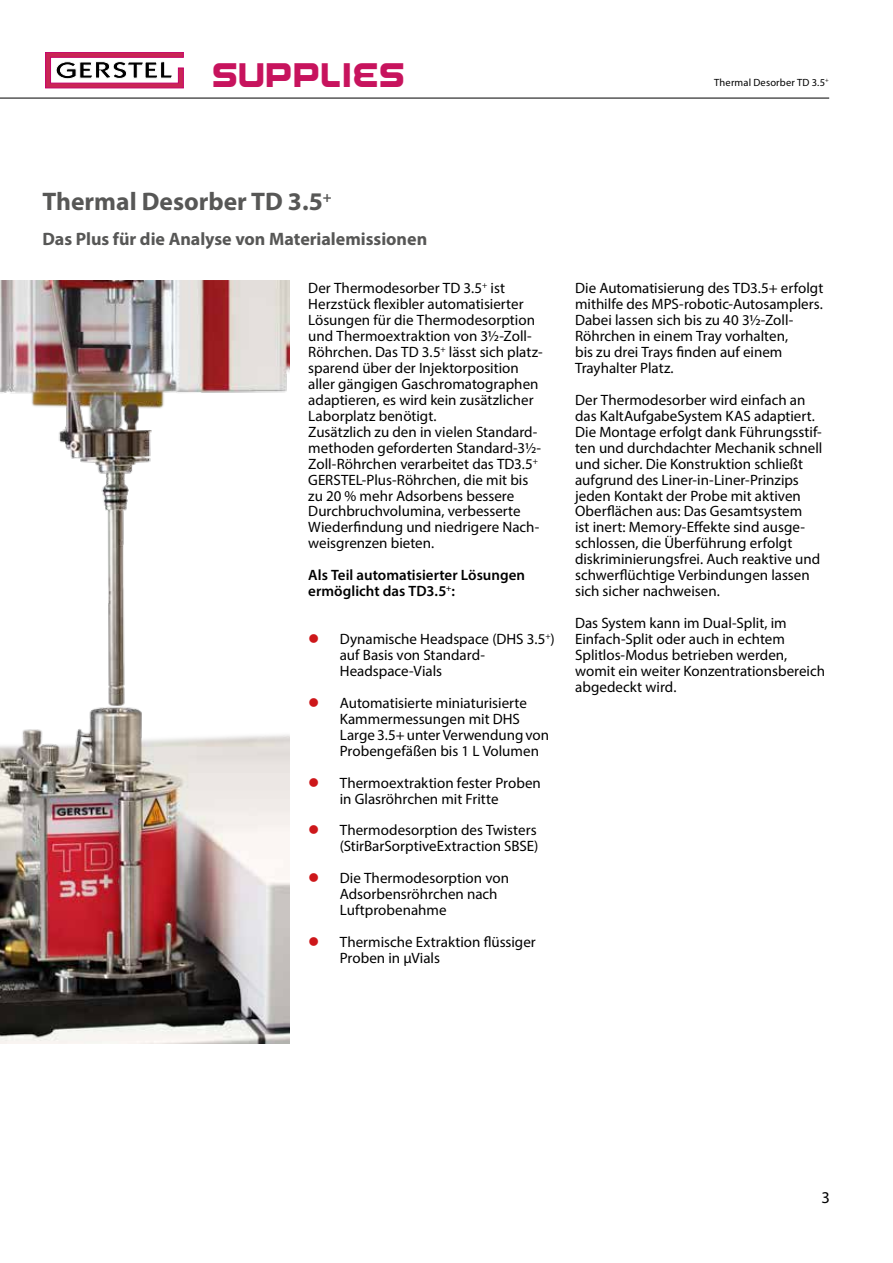
<style>
.page{position:relative;width:893px;height:1263px;background:#fff}
.page>*{position:absolute;margin:0;border:0;box-sizing:border-box;transform-origin:0 0}
.t1{font:36px "GERSTEL Logo";color:#c7135d}
.t2{font:700 25.5px "Myriad Pro";color:#575756}
.t3{font:700 18px "Myriad Pro";color:#575756}
.t4{font:16.5px "Myriad Pro";color:#000}
.t5{font:15px/15.9px "Myriad Pro";color:#000}
.t6{font:600 15px/15.9px "Myriad Pro";color:#000}
.t7{font:10.5px "Myriad Pro";letter-spacing:.015em;color:#000}
.s1{color:#cd171a}
</style>
<div class="page">
<hr style="left:0;top:98px;width:829px;height:1px;background:#000">
<svg style="left:45px;top:52px;width:139px;height:36px"></svg>
<img style="left:0;top:281px;width:289px;height:762px">
<h1 class="t1" style="left:212px;top:62px;width:195px">sUPPLIES</h1>
<p class="t7" style="left:714px;top:76px;width:116px">Thermal Desorber TD 3.5<sup>+</sup></p>
<h2 class="t2" style="left:43px;top:185px;width:291px">Thermal Desorber TD 3.5<sup>+</sup></h2>
<p class="t3" style="left:43px;top:227px;width:386px">Das Plus für die Analyse von Materialemissionen</p>
<p class="t5" style="left:308px;top:280px;width:236px">Der Thermodesorber TD 3.5<sup>+</sup> ist Herzstück flexibler automatisierter Lösungen für die Thermodesorption und Thermoextraktion von 3½-Zoll-Röhrchen. Das TD 3.5<sup>+</sup> lässt sich platz&shy;sparend über der Injektorposition aller gängigen Gaschromatographen adaptieren, es wird kein zusätzlicher Laborplatz benötigt.<br>Zusätzlich zu den in vielen Standard&shy;methoden geforderten Standard-3½- Zoll-Röhrchen verarbeitet das TD3.5<sup>+ </sup>GERSTEL-Plus-Röhrchen, die mit bis zu 20 % mehr Adsorbens bessere Durchbruchvolumina, verbesserte Wiederfindung und niedrigere Nach&shy;weisgrenzen bieten.</p>
<p class="t6" style="left:308px;top:567px;width:218px">Als Teil automatisierter Lösungen ermöglicht das TD3.5<sup>+</sup>:</p>
<p class="t5" style="left:340px;top:631px;width:216px;text-indent:-32px"><span class="s1">●</span> Dynamische Headspace (DHS 3.5<sup>+</sup>) auf Basis von Standard-<br>Headspace-Vials</p>
<p class="t5" style="left:340px;top:695px;width:211px;text-indent:-32px"><span class="s1">●</span> Automatisierte miniaturisierte<br>Kammermessungen mit DHS<br>Large 3.5+ unter Verwendung von<br>Probengefäßen bis 1 L Volumen</p>
<p class="t5" style="left:340px;top:774px;width:203px;text-indent:-32px"><span class="s1">●</span> Thermoextraktion fester Proben in Glasröhrchen mit Fritte</p>
<p class="t5" style="left:308px;top:822px;width:232px;text-align:right"><span class="s1">●</span> Thermodesorption des Twisters (StirBarSorptiveExtraction SBSE)</p>
<p class="t5" style="left:340px;top:870px;width:171px;text-indent:-32px"><span class="s1">●</span> Die Thermodesorption von<br>Adsorbensröhrchen nach<br>Luftprobenahme</p>
<p class="t5" style="left:340px;top:934px;width:198px;text-indent:-32px"><span class="s1">●</span> Thermische Extraktion flüssiger<br>Proben in µVials</p>
<p class="t5" style="left:575px;top:280px;width:250px">Die Automatisierung des TD3.5+ erfolgt mithilfe des MPS-robotic-Autosamplers.<br>Dabei lassen sich bis zu 40 3½-Zoll-Röhrchen in einem Tray vorhalten,<br>bis zu drei Trays finden auf einem Trayhalter Platz.</p>
<p class="t5" style="left:575px;top:392px;width:249px">Der Thermodesorber wird einfach an das KaltAufgabeSystem KAS adaptiert.<br>Die Montage erfolgt dank Führungsstif&shy;ten und durchdachter Mechanik schnell und sicher. Die Konstruktion schließt aufgrund des Liner-in-Liner-Prinzips jeden Kontakt der Probe mit aktiven Oberflächen aus: Das Gesamtsystem<br>ist inert: Memory-Effekte sind ausge&shy;schlossen, die Überführung erfolgt diskriminierungsfrei. Auch reaktive und schwerflüchtige Verbindungen lassen sich sicher nachweisen.</p>
<p class="t5" style="left:575px;top:615px;width:251px">Das System kann im Dual-Split, im<br>Einfach-Split oder auch in echtem<br>Splitlos-Modus betrieben werden, womit ein weiter Konzentrationsbereich abgedeckt wird.</p>
<p class="t4" style="left:821px;top:1187px;width:10px">3</p>
</div>
